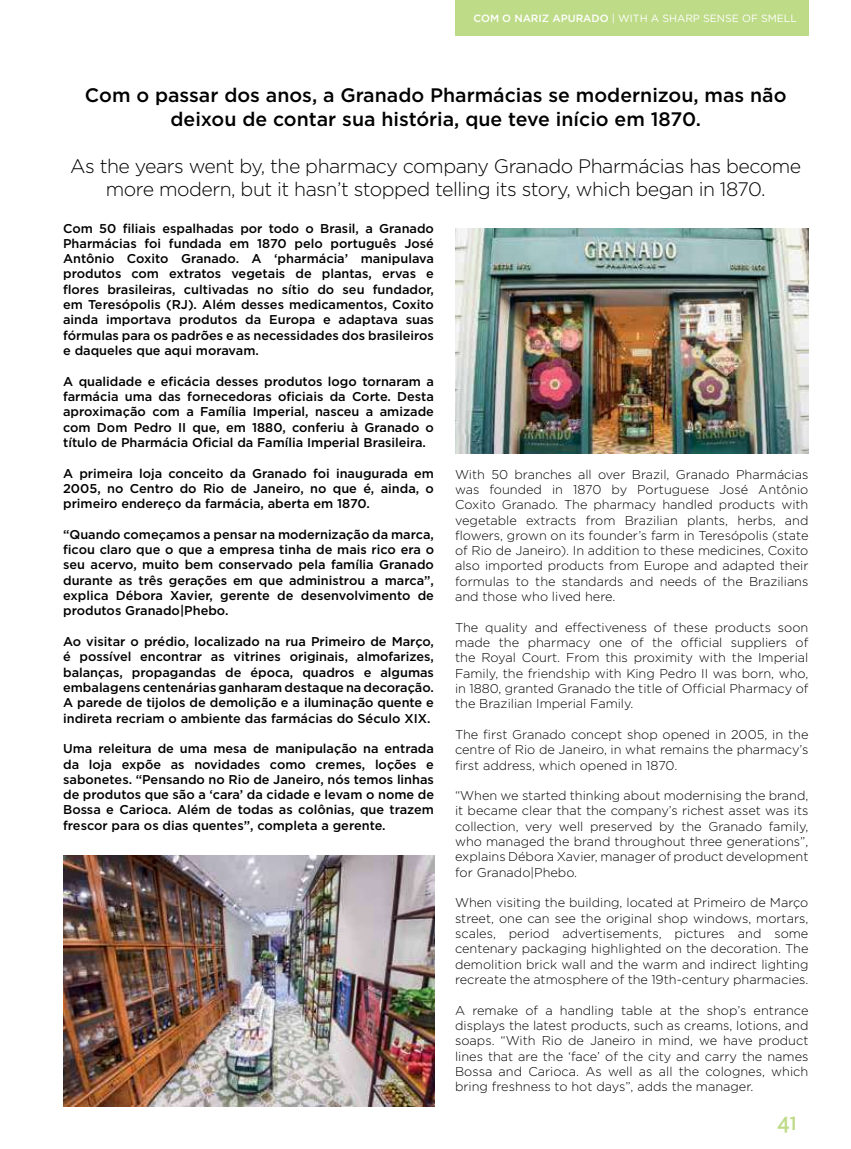
<style>
.page{position:relative;width:851px;height:1149px;background:#fff}
.page>*{position:absolute;margin:0;border:0;box-sizing:border-box;transform-origin:0 0}
.t1{font:500 21px "Apex New";color:#bedb87}
.t2{font:300 19.5px/23.4px "Gotham";letter-spacing:-.025em;color:#000;text-align:center}
.t3{font:500 19.5px/23.4px "Gotham";color:#000;text-align:center}
.t4{font:300 12.75px/15.3px "Gotham";color:#000;text-align:justify}
.t5{font:500 12.75px/15.3px "Gotham";color:#000;text-align:justify}
.t6{font:10.5px "Gotham";color:#fff}
.s1{font-weight:500}
</style>
<div class="page">
<div style="left:455px;top:0;width:353px;height:35px;background:#bedb87"></div>
<img style="left:455px;top:229px;width:353px;height:224px">
<img style="left:63px;top:855px;width:371px;height:251px">
<p class="t6" style="left:473px;top:11px;width:325px"><span class="s1">COM O NARIZ APURADO</span> | WITH A SHARP SENSE OF SMELL</p>
<h2 class="t3" style="left:85px;top:84px;width:703px">Com o passar dos anos, a Granado Pharmácias se modernizou, mas não deixou de contar sua história, que teve início em 1870.</h2>
<h2 class="t2" style="left:70px;top:153px;width:732px">As the years went by, the pharmacy company Granado Pharmácias has become more modern, but it hasn’t stopped telling its story, which began in 1870.</h2>
<p class="t5" style="left:63px;top:220px;width:372px">Com 50 filiais espalhadas por todo o Brasil, a Granado Pharmácias foi fundada em 1870 pelo português José Antônio Coxito Granado. A ‘pharmácia’ manipulava produtos com extratos vegetais de plantas, ervas e flores brasileiras, cultivadas no sítio do seu fundador, em Teresópolis (RJ). Além desses medicamentos, Coxito ainda importava produtos da Europa e adaptava suas fórmulas para os padrões e as necessidades dos brasileiros e daqueles que aqui moravam.</p>
<p class="t5" style="left:63px;top:373px;width:372px">A qualidade e eficácia desses produtos logo tornaram a farmácia uma das fornecedoras oficiais da Corte. Desta aproximação com a Família Imperial, nasceu a amizade com Dom Pedro II que, em 1880, conferiu à Granado o título de Pharmácia Oficial da Família Imperial Brasileira.</p>
<p class="t5" style="left:63px;top:465px;width:372px">A primeira loja conceito da Granado foi inaugurada em 2005, no Centro do Rio de Janeiro, no que é, ainda, o primeiro endereço da farmácia, aberta em 1870.</p>
<p class="t5" style="left:63px;top:526px;width:372px">“Quando começamos a pensar na modernização da marca, ficou claro que o que a empresa tinha de mais rico era o seu acervo, muito bem conservado pela família Granado durante as três gerações em que administrou a marca”, explica Débora Xavier, gerente de desenvolvimento de produtos Granado|Phebo.</p>
<p class="t5" style="left:63px;top:633px;width:372px">Ao visitar o prédio, localizado na rua Primeiro de Março, é possível encontrar as vitrines originais, almofarizes, balanças, propagandas de época, quadros e algumas embalagens centenárias ganharam destaque na decoração.<br>A parede de tijolos de demolição e a iluminação quente e indireta recriam o ambiente das farmácias do Século XIX.</p>
<p class="t5" style="left:63px;top:740px;width:372px">Uma releitura de uma mesa de manipulação na entrada da loja expõe as novidades como cremes, loções e sabonetes. “Pensando no Rio de Janeiro, nós temos linhas de produtos que são a ‘cara’ da cidade e levam o nome de Bossa e Carioca. Além de todas as colônias, que trazem frescor para os dias quentes”, completa a gerente.</p>
<p class="t4" style="left:455px;top:466px;width:355px">With 50 branches all over Brazil, Granado Pharmácias was founded in 1870 by Portuguese José Antônio Coxito Granado. The pharmacy handled products with vegetable extracts from Brazilian plants, herbs, and flowers, grown on its founder’s farm in Teresópolis (state of Rio de Janeiro). In addition to these medicines, Coxito also imported products from Europe and adapted their formulas to the standards and needs of the Brazilians and those who lived here.</p>
<p class="t4" style="left:455px;top:619px;width:355px">The quality and effectiveness of these products soon made the pharmacy one of the official suppliers of the Royal Court. From this proximity with the Imperial Family, the friendship with King Pedro II was born, who, in 1880, granted Granado the title of Official Pharmacy of the Brazilian Imperial Family.</p>
<p class="t4" style="left:455px;top:726px;width:355px">The first Granado concept shop opened in 2005, in the centre of Rio de Janeiro, in what remains the pharmacy’s first address, which opened in 1870.</p>
<p class="t4" style="left:455px;top:787px;width:355px">“When we started thinking about modernising the brand, it became clear that the company’s richest asset was its collection, very well preserved by the Granado family, who managed the brand throughout three generations”, explains Débora Xavier, manager of product development for Granado|Phebo.</p>
<p class="t4" style="left:455px;top:894px;width:355px">When visiting the building, located at Primeiro de Março street, one can see the original shop windows, mortars, scales, period advertisements, pictures and some centenary packaging highlighted on the decoration. The demolition brick wall and the warm and indirect lighting recreate the atmosphere of the 19th-century pharmacies.</p>
<p class="t4" style="left:455px;top:1001px;width:355px">A remake of a handling table at the shop’s entrance displays the latest products, such as creams, lotions, and soaps. “With Rio de Janeiro in mind, we have product lines that are the ‘face’ of the city and carry the names Bossa and Carioca. As well as all the colognes, which bring freshness to hot days”, adds the manager.</p>
<h1 class="t1" style="left:777px;top:1108px;width:21px">41</h1>
</div>
